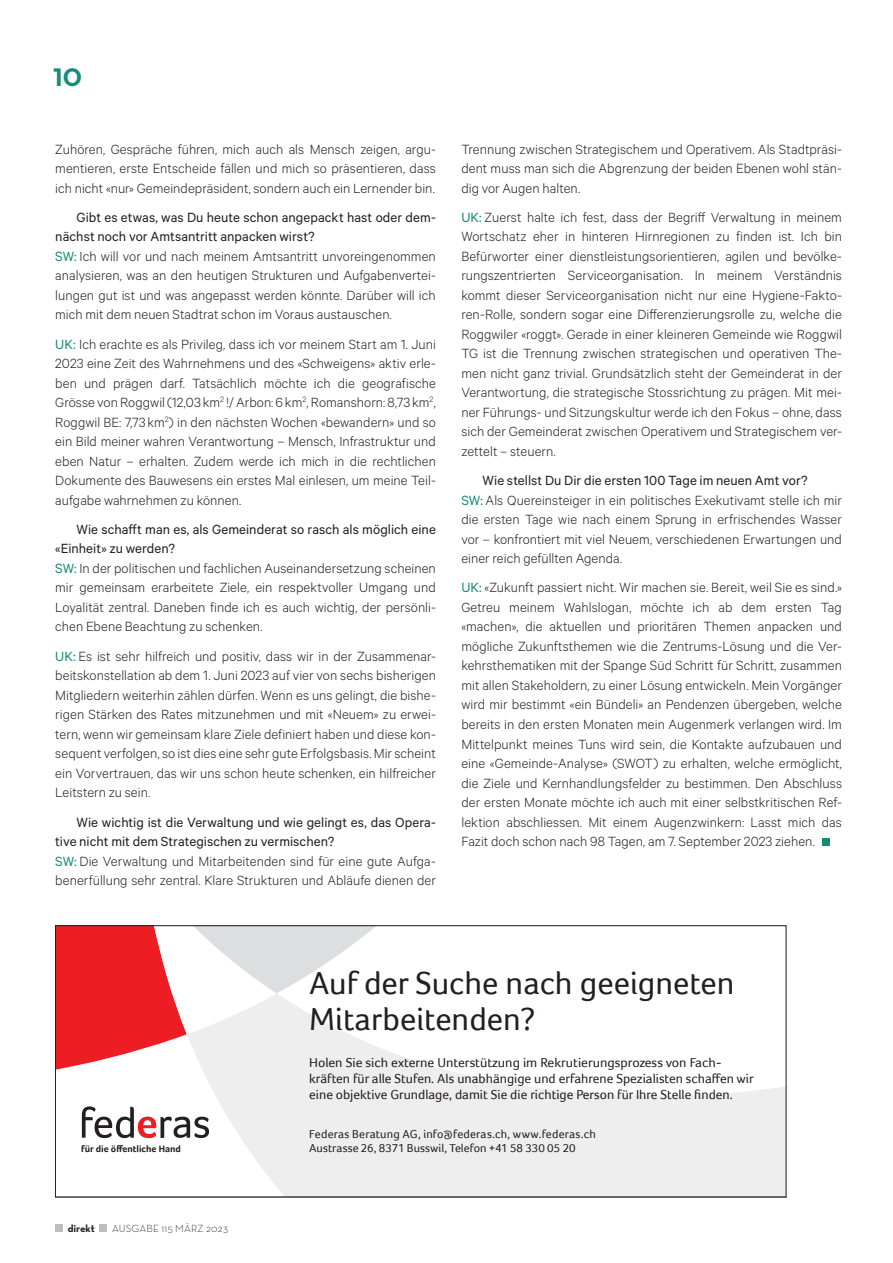
<style>
.page{position:relative;width:893px;height:1263px;background:#fff}
.page>*{position:absolute;margin:0;border:0;box-sizing:border-box;transform-origin:0 0}
.t1{font:32.7px/35.7px "Foco";color:#231f20}
.t2{font:25.8px "Neutra Text Bold Alt";color:#168c76}
.t3{font:300 15px/19.5px "Calibre";letter-spacing:.005em;color:#231f20;text-align:justify}
.t4{font:13.35px/16.4px "Foco";color:#231f20}
.t5{font:11.85px "Foco";letter-spacing:.015em;color:#231f20}
.t6{font:300 10.5px "Neutra Text";letter-spacing:.015em;color:#231f20}
.t7{font:700 10.5px "Neutra Text";color:#231f20}
.t8{font:700 9.6px "Foco";color:#231f20}
.s1{font-weight:400}
.s2{font-weight:400;color:#168c76}
</style>
<div class="page">
<div style="left:55px;top:1224px;width:8px;height:8px;background:#bcbdc0"></div>
<div style="left:100px;top:1224px;width:7px;height:8px;background:#bcbdc0"></div>
<svg style="left:57px;top:927px;width:727px;height:268px"></svg>
<svg style="left:82px;top:1106px;width:127px;height:32px"></svg>
<div style="left:55px;top:925px;width:731px;height:272px;border:1px solid #231f20"></div>
<div style="left:822px;top:839px;width:8px;height:7px;background:#168c76"></div>
<h2 class="t2" style="left:53px;top:61px;width:31px">10</h2>
<p class="t3" style="left:55px;top:139px;width:382px">Zuhören, Gespräche führen, mich auch als Mensch zeigen, argu&shy;mentieren, erste Entscheide fällen und mich so präsentieren, dass ich nicht «nur» Gemeindepräsident, sondern auch ein Lernender bin.</p>
<p class="t3" style="left:55px;top:207px;width:382px;text-align:left;text-indent:21px"><span class="s1">Gibt es etwas, was Du heute schon angepackt hast oder dem&shy;nächst noch vor Amtsantritt anpacken wirst?<br></span><span class="s2">SW:</span> Ich will vor und nach meinem Amtsantritt unvoreingenommen analysieren, was an den heutigen Strukturen und Aufgabenvertei&shy;lungen gut ist und was angepasst werden könnte. Darüber will ich mich mit dem neuen Stadtrat schon im Voraus austauschen.</p>
<p class="t3" style="left:55px;top:334px;width:382px"><span class="s2">UK:</span> Ich erachte es als Privileg, dass ich vor meinem Start am 1. Juni 2023 eine Zeit des Wahrnehmens und des «Schweigens» aktiv erle&shy;ben und prägen darf. Tatsächlich möchte ich die geografische Grösse von Roggwil (12,03 km<sup>2</sup> !/ Arbon: 6 km<sup>2</sup>, Romanshorn: 8,73 km<sup>2</sup>, Roggwil BE: 7,73 km<sup>2</sup>) in den nächsten Wochen «bewandern» und so ein Bild meiner wahren Verantwortung – Mensch, Infrastruktur und eben Natur – erhalten. Zudem werde ich mich in die rechtlichen Dokumente des Bauwesens ein erstes Mal einlesen, um meine Teil&shy;aufgabe wahrnehmen zu können.</p>
<p class="t3" style="left:55px;top:519px;width:382px;text-align:left;text-indent:21px"><span class="s1">Wie schafft man es, als Gemeinderat so rasch als möglich eine «Einheit» zu werden?<br></span><span class="s2">SW:</span> In der politischen und fachlichen Auseinandersetzung scheinen mir gemeinsam erarbeitete Ziele, ein respektvoller Umgang und Loyalität zentral. Daneben finde ich es auch wichtig, der persönli&shy;chen Ebene Beachtung zu schenken.</p>
<p class="t3" style="left:55px;top:646px;width:382px"><span class="s2">UK:</span> Es ist sehr hilfreich und positiv, dass wir in der Zusammenar&shy;beitskonstellation ab dem 1. Juni 2023 auf vier von sechs bisherigen Mitgliedern weiterhin zählen dürfen. Wenn es uns gelingt, die bishe&shy;rigen Stärken des Rates mitzunehmen und mit «Neuem» zu erwei&shy;tern, wenn wir gemeinsam klare Ziele definiert haben und diese kon&shy;sequent verfolgen, so ist dies eine sehr gute Erfolgsbasis. Mir scheint ein Vorvertrauen, das wir uns schon heute schenken, ein hilfreicher Leitstern zu sein.</p>
<p class="t3" style="left:55px;top:811px;width:382px;text-align:left;text-indent:21px"><span class="s1">Wie wichtig ist die Verwaltung und wie gelingt es, das Opera&shy;tive nicht mit dem Strategischen zu vermischen?<br></span><span class="s2">SW:</span> Die Verwaltung und Mitarbeitenden sind für eine gute Aufga&shy;benerfüllung sehr zentral. Klare Strukturen und Abläufe dienen der</p>
<p class="t3" style="left:461px;top:139px;width:382px">Trennung zwischen Strategischem und Operativem. Als Stadtpräsi&shy;dent muss man sich die Abgrenzung der beiden Ebenen wohl stän&shy;dig vor Augen halten.</p>
<p class="t3" style="left:461px;top:207px;width:382px"><span class="s2">UK:</span> Zuerst halte ich fest, dass der Begriff Verwaltung in meinem Wortschatz eher in hinteren Hirnregionen zu finden ist. Ich bin Befürworter einer dienstleistungsorientieren, agilen und bevölke&shy;rungszentrierten Serviceorganisation. In meinem Verständnis kommt dieser Serviceorganisation nicht nur eine Hygiene-Fakto&shy;ren-Rolle, sondern sogar eine Differenzierungsrolle zu, welche die Roggwiler «roggt». Gerade in einer kleineren Gemeinde wie Roggwil TG ist die Trennung zwischen strategischen und operativen The&shy;men nicht ganz trivial. Grundsätzlich steht der Gemeinderat in der Verantwortung, die strategische Stossrichtung zu prägen. Mit mei&shy;ner Führungs- und Sitzungskultur werde ich den Fokus – ohne, dass sich der Gemeinderat zwischen Operativem und Strategischem ver&shy;zettelt – steuern.</p>
<p class="t3" style="left:461px;top:470px;width:382px;text-align:left;text-indent:21px"><span class="s1">Wie stellst Du Dir die ersten 100 Tage im neuen Amt vor?<br></span><span class="s2">SW:</span> Als Quereinsteiger in ein politisches Exekutivamt stelle ich mir die ersten Tage wie nach einem Sprung in erfrischendes Wasser vor – konfrontiert mit viel Neuem, verschiedenen Erwartungen und einer reich gefüllten Agenda.</p>
<p class="t3" style="left:461px;top:577px;width:382px"><span class="s2">UK:</span> «Zukunft passiert nicht. Wir machen sie. Bereit, weil Sie es sind.» Getreu meinem Wahlslogan, möchte ich ab dem ersten Tag «machen», die aktuellen und prioritären Themen anpacken und mögliche Zukunftsthemen wie die Zentrums-Lösung und die Ver&shy;kehrsthematiken mit der Spange Süd Schritt für Schritt, zusammen mit allen Stakeholdern, zu einer Lösung entwickeln. Mein Vorgänger wird mir bestimmt «ein Bündeli» an Pendenzen übergeben, welche bereits in den ersten Monaten mein Augenmerk verlangen wird. Im Mittelpunkt meines Tuns wird sein, die Kontakte aufzubauen und eine «Gemeinde-Analyse» (SWOT) zu erhalten, welche ermöglicht, die Ziele und Kernhandlungsfelder zu bestimmen. Den Abschluss der ersten Monate möchte ich auch mit einer selbstkritischen Ref&shy;lektion abschliessen. Mit einem Augenzwinkern: Lasst mich das Fazit doch schon nach 98 Tagen, am 7. September 2023 ziehen.</p>
<h1 class="t1" style="left:309px;top:965px;width:427px">Auf der Suche nach geeigneten<br>Mitarbeitenden?</h1>
<p class="t4" style="left:309px;top:1054px;width:446px">Holen Sie sich externe Unterstützung im Rekrutierungsprozess von Fach&shy;kräften für alle Stufen. Als unabhängige und erfahrene Spezialisten schaffen wir eine objektive Grundlage, damit Sie die richtige Person für Ihre Stelle finden.</p>
<p class="t5" style="left:309px;top:1127px;width:288px">Federas Beratung AG, info@federas.ch, www.federas.ch</p>
<p class="t8" style="left:81px;top:1143px;width:101px">für die öffentliche Hand</p>
<p class="t5" style="left:309px;top:1141px;width:268px">Austrasse 26, 8371 Busswil, Telefon +41 58 330 05 20</p>
<p class="t7" style="left:68px;top:1222px;width:29px">direkt</p>
<p class="t6" style="left:112px;top:1222px;width:117px">AUSGABE 115 MÄRZ 2023</p>
</div>
